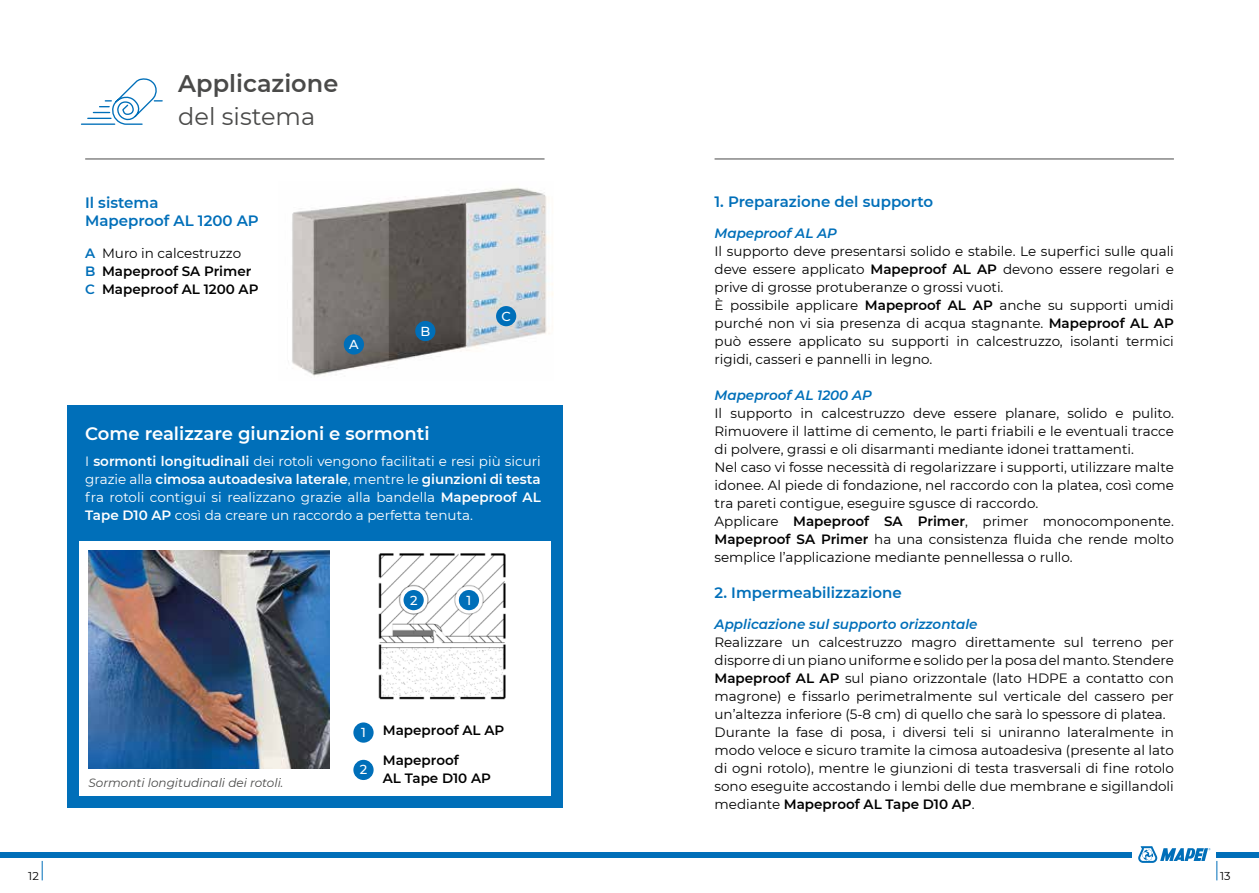
<style>
.page{position:relative;width:1259px;height:893px;background:#fff}
.page>*{position:absolute;margin:0;border:0;box-sizing:border-box;transform-origin:0 0}
.t1{font:600 24px "Montserrat";color:#4a4a49}
.t2{font:24px "Montserrat";color:#4a4a49}
.t3{font:600 18px "Montserrat";color:#fff}
.t4{font:600 15px/18px "Montserrat";color:#006fb9}
.t5{font:13.5px/18px "Montserrat";color:#000}
.t6{font:13.5px/18px "Montserrat";color:#fff;text-align:justify}
.t7{font:600 13.5px/18px "Montserrat";color:#000}
.t8{font:italic 600 13.5px "Montserrat";color:#006fb9}
.t9{font:500 13.05px "Montserrat";color:#fff}
.t10{font:italic 12px "Montserrat";color:#4a4a49}
.t11{font:11.4px "Montserrat";color:#000}
.s1{color:#006fb9}
.s2{font-weight:400}
.s3{font-weight:600}
</style>
<div class="page">
<svg style="left:1216px;top:861px;width:1px;height:19px"></svg>
<div style="left:0;top:852px;width:1132px;height:5px;background:#006fb9"></div>
<div style="left:1216px;top:852px;width:43px;height:5px;background:#006fb9"></div>
<svg style="left:42px;top:861px;width:1px;height:19px"></svg>
<svg style="left:1138px;top:846px;width:72px;height:17px"></svg>
<div style="left:67px;top:405px;width:495px;height:403px;background:#006fb9"></div>
<div style="left:79px;top:541px;width:471px;height:255px;background:#fff"></div>
<hr style="left:85px;top:159px;width:459px;height:1px;background:#4a4a49">
<hr style="left:714px;top:159px;width:460px;height:1px;background:#4a4a49">
<svg style="left:81px;top:78px;width:82px;height:47px"></svg>
<img style="left:88px;top:550px;width:241px;height:218px">
<div style="left:353px;top:722px;width:20px;height:21px;background:#006fb9;border-radius:50%"></div>
<div style="left:353px;top:760px;width:20px;height:20px;background:#006fb9;border-radius:50%"></div>
<img style="left:292px;top:188px;width:261px;height:188px">
<div style="left:344px;top:334px;width:20px;height:21px;background:#006fb9;border-radius:50%"></div>
<div style="left:415px;top:321px;width:20px;height:20px;background:#006fb9;border-radius:50%"></div>
<div style="left:496px;top:306px;width:20px;height:20px;background:#006fb9;border-radius:50%"></div>
<img style="left:378px;top:553px;width:128px;height:147px">
<div style="left:459px;top:590px;width:20px;height:20px;background:#006fb9;border-radius:50%"></div>
<div style="left:403px;top:590px;width:21px;height:20px;background:#006fb9;border-radius:50%"></div>
<h1 class="t1" style="left:178px;top:67px;width:161px">Applicazione</h1>
<h1 class="t2" style="left:178px;top:100px;width:138px">del sistema</h1>
<p class="t4" style="left:85px;top:193px;width:175px">Il sistema<br>Mapeproof AL 1200 AP</p>
<p class="t7" style="left:85px;top:244px;width:175px"><span class="s1">A</span> <span class="s2">Muro in calcestruzzo<br></span><span class="s1">B</span> Mapeproof SA Primer<br><span class="s1">C</span> Mapeproof AL 1200 AP</p>
<p class="t9" style="left:349px;top:335px;width:11px">A</p>
<p class="t9" style="left:420px;top:322px;width:11px">B</p>
<p class="t9" style="left:501px;top:307px;width:11px">C</p>
<h2 class="t3" style="left:85px;top:421px;width:346px">Come realizzare giunzioni e sormonti</h2>
<p class="t6" style="left:85px;top:452px;width:457px">I <span class="s3">sormonti longitudinali</span> dei rotoli vengono facilitati e resi più sicuri grazie alla <span class="s3">cimosa autoadesiva laterale</span>, mentre le <span class="s3">giunzioni di testa </span>fra rotoli contigui si realizzano grazie alla bandella <span class="s3">Mapeproof AL Tape D10 AP</span> così da creare un raccordo a perfetta tenuta.</p>
<p class="t10" style="left:88px;top:774px;width:196px">Sormonti longitudinali dei rotoli.</p>
<p class="t9" style="left:410px;top:591px;width:9px">2</p>
<p class="t9" style="left:467px;top:591px;width:6px">1</p>
<p class="t9" style="left:361px;top:723px;width:6px">1</p>
<p class="t9" style="left:360px;top:761px;width:9px">2</p>
<p class="t7" style="left:383px;top:721px;width:123px">Mapeproof AL AP</p>
<p class="t7" style="left:383px;top:751px;width:110px">Mapeproof<br>AL Tape D10 AP</p>
<p class="t4" style="left:714px;top:192px;width:220px">1. Preparazione del supporto</p>
<p class="t8" style="left:714px;top:224px;width:124px">Mapeproof AL AP</p>
<p class="t5" style="left:714px;top:242px;width:461px">Il supporto deve presentarsi solido e stabile. Le superfici sulle quali deve essere applicato <span class="s3">Mapeproof AL AP</span> devono essere regolari e prive di grosse protuberanze o grossi vuoti.<br>È possibile applicare <span class="s3">Mapeproof AL AP</span> anche su supporti umidi purché non vi sia presenza di acqua stagnante. <span class="s3">Mapeproof AL AP </span>può essere applicato su supporti in calcestruzzo, isolanti termici rigidi, casseri e pannelli in legno.</p>
<p class="t8" style="left:714px;top:386px;width:159px">Mapeproof AL 1200 AP</p>
<p class="t5" style="left:714px;top:404px;width:461px">Il supporto in calcestruzzo deve essere planare, solido e pulito.<br>Rimuovere il lattime di cemento, le parti friabili e le eventuali tracce di polvere, grassi e oli disarmanti mediante idonei trattamenti.<br>Nel caso vi fosse necessità di regolarizzare i supporti, utilizzare malte idonee. Al piede di fondazione, nel raccordo con la platea, così come tra pareti contigue, eseguire sgusce di raccordo.<br>Applicare <span class="s3">Mapeproof SA Primer</span>, primer monocomponente.<br><span class="s3">Mapeproof SA Primer</span> ha una consistenza fluida che rende molto semplice l’applicazione mediante pennellessa o rullo.</p>
<p class="t4" style="left:714px;top:583px;width:189px">2. Impermeabilizzazione</p>
<p class="t8" style="left:714px;top:615px;width:264px">Applicazione sul supporto orizzontale</p>
<p class="t5" style="left:714px;top:633px;width:461px">Realizzare un calcestruzzo magro direttamente sul terreno per disporre di un piano uniforme e solido per la posa del manto. Stendere <span class="s3">Mapeproof AL AP</span> sul piano orizzontale (lato HDPE a contatto con magrone) e fissarlo perimetralmente sul verticale del cassero per un’altezza inferiore (5-8 cm) di quello che sarà lo spessore di platea.<br>Durante la fase di posa, i diversi teli si uniranno lateralmente in modo veloce e sicuro tramite la cimosa autoadesiva (presente al lato di ogni rotolo), mentre le giunzioni di testa trasversali di fine rotolo sono eseguite accostando i lembi delle due membrane e sigillandoli mediante <span class="s3">Mapeproof AL Tape D10 AP</span>.</p>
<p class="t11" style="left:28px;top:868px;width:12px">12</p>
<p class="t11" style="left:1220px;top:868px;width:12px">13</p>
</div>
